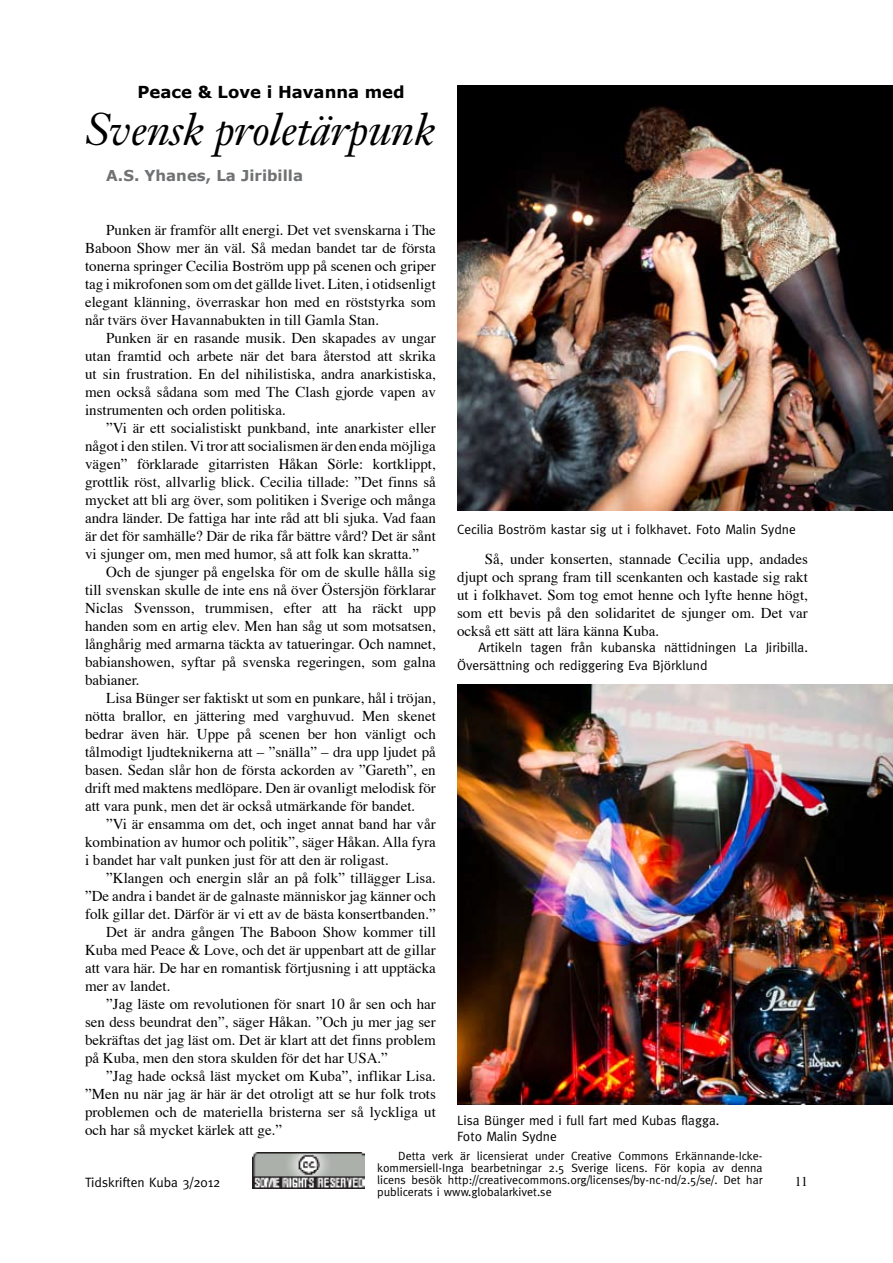
<style>
.page{position:relative;width:893px;height:1263px;background:#fff}
.page>*{position:absolute;margin:0;border:0;box-sizing:border-box;transform-origin:0 0}
.t1{font:italic 45px "Janson Text";letter-spacing:-.01em;color:#000}
.t2{font:700 16.5px "Verdana";color:#000}
.t3{font:15px/18px "Times";color:#000;text-align:justify}
.t4{font:700 15px "Verdana";color:#707173}
.t5{font:13.5px/18px "Meta";color:#000}
.t6{font:13.5px "Times";color:#000}
.t7{font:12px/12px "Meta";color:#000;text-align:justify}
</style>
<div class="page">
<img style="left:252px;top:1152px;width:113px;height:36px">
<img style="left:457px;top:85px;width:436px;height:425px">
<img style="left:457px;top:685px;width:436px;height:420px">
<p class="t2" style="left:137px;top:81px;width:269px">Peace &amp; Love i Havanna med</p>
<h1 class="t1" style="left:85px;top:102px;width:352px">Svensk proletärpunk</h1>
<p class="t4" style="left:106px;top:166px;width:198px">A.S. Yhanes, La Jiribilla</p>
<p class="t3" style="left:85px;top:220px;width:352px;text-indent:21px">Punken är framför allt energi. Det vet svenskarna i The Baboon Show mer än väl. Så medan bandet tar de första tonerna springer Cecilia Boström upp på scenen och griper tag i mikrofonen som om det gällde livet. Liten, i otidsenligt elegant klänning, överraskar hon med en röststyrka som når tvärs över Havannabukten in till Gamla Stan.</p>
<p class="t3" style="left:85px;top:328px;width:352px;text-indent:21px">Punken är en rasande musik. Den skapades av ungar utan framtid och arbete när det bara återstod att skrika ut sin frustration. En del nihilistiska, andra anarkistiska, men också sådana som med The Clash gjorde vapen av instrumenten och orden politiska.</p>
<p class="t3" style="left:85px;top:418px;width:352px;text-indent:21px">”Vi är ett socialistiskt punkband, inte anarkister eller något i den stilen. Vi tror att socialismen är den enda möjliga vägen” förklarade gitarristen Håkan Sörle: kortklippt, grottlik röst, allvarlig blick. Cecilia tillade: ”Det finns så mycket att bli arg över, som politiken i Sverige och många andra länder. De fattiga har inte råd att bli sjuka. Vad faan är det för samhälle? Där de rika får bättre vård? Det är sånt vi sjunger om, men med humor, så att folk kan skratta.”</p>
<p class="t3" style="left:85px;top:562px;width:352px;text-indent:21px">Och de sjunger på engelska för om de skulle hålla sig till svenskan skulle de inte ens nå över Östersjön förklarar Niclas Svensson, trummisen, efter att ha räckt upp handen som en artig elev. Men han såg ut som motsatsen, långhårig med armarna täckta av tatueringar. Och namnet, babianshowen, syftar på svenska regeringen, som galna babianer.</p>
<p class="t3" style="left:85px;top:688px;width:352px;text-indent:21px">Lisa Bünger ser faktiskt ut som en punkare, hål i tröjan, nötta brallor, en jättering med varghuvud. Men skenet bedrar även här. Uppe på scenen ber hon vänligt och tålmodigt ljudteknikerna att – ”snälla” – dra upp ljudet på basen. Sedan slår hon de första ackorden av ”Gareth”, en drift med maktens medlöpare. Den är ovanligt melodisk för att vara punk, men det är också utmärkande för bandet.</p>
<p class="t3" style="left:85px;top:814px;width:352px;text-indent:21px">”Vi är ensamma om det, och inget annat band har vår kombination av humor och politik”, säger Håkan. Alla fyra i bandet har valt punken just för att den är roligast.</p>
<p class="t3" style="left:106px;top:868px;width:331px">”Klangen och energin slår an på folk” tillägger Lisa.</p>
<p class="t3" style="left:85px;top:886px;width:352px">”De andra i bandet är de galnaste människor jag känner och</p>
<p class="t3" style="left:85px;top:904px;width:352px">folk gillar det. Därför är vi ett av de bästa konsertbanden.”</p>
<p class="t3" style="left:106px;top:922px;width:331px">Det är andra gången The Baboon Show kommer till</p>
<p class="t3" style="left:85px;top:940px;width:352px">Kuba med Peace &amp; Love, och det är uppenbart att de gillar</p>
<p class="t3" style="left:85px;top:958px;width:352px">att vara här. De har en romantisk förtjusning i att upptäcka</p>
<p class="t3" style="left:85px;top:976px;width:87px">mer av landet.</p>
<p class="t3" style="left:106px;top:994px;width:331px">”Jag läste om revolutionen för snart 10 år sen och har</p>
<p class="t3" style="left:85px;top:1012px;width:352px">sen dess beundrat den”, säger Håkan. ”Och ju mer jag ser</p>
<p class="t3" style="left:85px;top:1030px;width:352px">bekräftas det jag läst om. Det är klart att det finns problem</p>
<p class="t3" style="left:85px;top:1048px;width:304px">på Kuba, men den stora skulden för det har USA.”</p>
<p class="t3" style="left:106px;top:1066px;width:331px">”Jag hade också läst mycket om Kuba”, inflikar Lisa.</p>
<p class="t3" style="left:85px;top:1084px;width:352px">”Men nu när jag är här är det otroligt att se hur folk trots</p>
<p class="t3" style="left:85px;top:1102px;width:352px">problemen och de materiella bristerna ser så lyckliga ut</p>
<p class="t3" style="left:85px;top:1120px;width:199px">och har så mycket kärlek att ge.”</p>
<p class="t5" style="left:457px;top:520px;width:340px">Cecilia Boström kastar sig ut i folkhavet. Foto Malin Sydne</p>
<p class="t3" style="left:457px;top:549px;width:352px;text-indent:28px">Så, under konserten, stannade Cecilia upp, andades djupt och sprang fram till scenkanten och kastade sig rakt ut i folkhavet. Som tog emot henne och lyfte henne högt, som ett bevis på den solidaritet de sjunger om. Det var också ett sätt att lära känna Kuba.</p>
<p class="t5" style="left:457px;top:638px;width:352px;text-indent:21px">Artikeln tagen från kubanska nättidningen La Jiribilla.<br>Översättning och rediggering Eva Björklund</p>
<p class="t5" style="left:457px;top:1112px;width:264px;line-height:16.2px">Lisa Bünger med i full fart med Kubas flagga.<br>Foto Malin Sydne</p>
<p class="t7" style="left:377px;top:1149px;width:387px;text-indent:21px">Detta verk är licensierat under Creative Commons Erkännande-Icke&shy;kommersiell-Inga bearbetningar 2.5 Sverige licens. För kopia av denna licens besök http://creativecommons.org/licenses/by-nc-nd/2.5/se/. Det har publicerats i www.globalarkivet.se</p>
<p class="t5" style="left:85px;top:1173px;width:137px">Tidskriften Kuba 3/2012</p>
<p class="t6" style="left:795px;top:1169px;width:15px">11</p>
</div>
